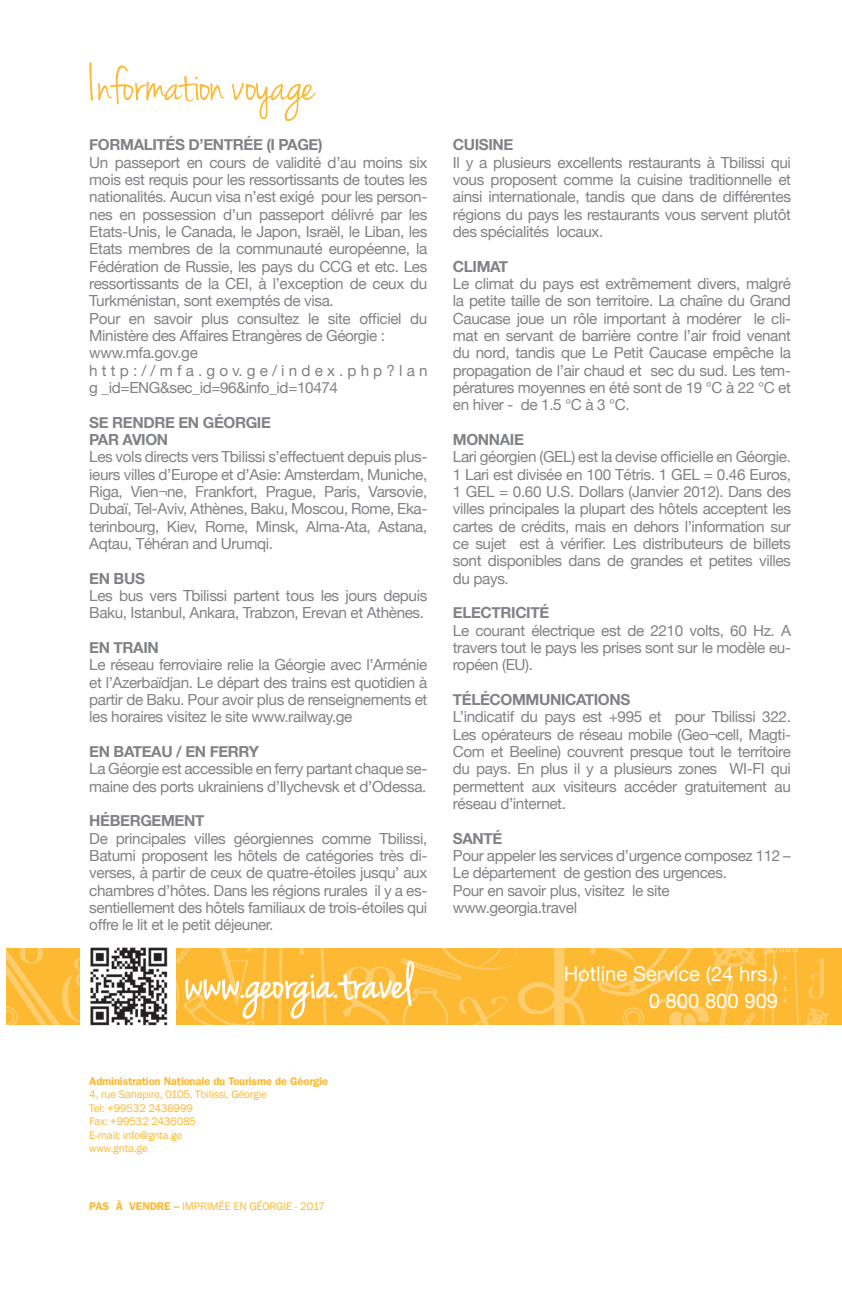
<style>
.page{position:relative;width:842px;height:1302px;background:#fff}
.page>*{position:absolute;margin:0;border:0;box-sizing:border-box;transform-origin:0 0}
.t1{font:54px "Jenna Sue";letter-spacing:-.015em;color:#fdb931}
.t2{font:52.65px "Jenna Sue";color:#fff}
.t3{font:20.25px "Helvetica Neue";color:#fff}
.t4{font:15.3px/17.3px "Helvetica Neue";letter-spacing:-.025em;color:#808285;text-align:justify}
.t5{font:700 15.3px "Helvetica Neue";letter-spacing:-.025em;color:#808285}
.Body_Copy{font:11.25px "Franklin Gothic";letter-spacing:-.015em;color:#fdb931}
.Body_Copy-2{font:600 11.25px "Franklin Gothic";letter-spacing:-.015em;color:#fdb931}
.s1{font-weight:600}
</style>
<div class="page">
<svg style="left:6px;top:948px;width:836px;height:76px;background:#fdbc3b"></svg>
<div style="left:80px;top:928px;width:96px;height:115px;background:#fff"></div>
<img style="left:90px;top:947px;width:77px;height:78px">
<svg style="left:185px;top:960px;width:229px;height:58px;background:#fdc452"></svg>
<p class="t1" style="left:89px;top:53px;width:227px">Information voyage</p>
<p class="t5" style="left:89px;top:131px;width:235px">FORMALITÉS D’ENTRÉE (I PAGE)</p>
<p class="t4" style="left:89px;top:152px;width:340px">Un passeport en cours de validité d’au moins six mois est requis pour les ressortissants de toutes les nationalités. Aucun visa n’est exigé pour les person&shy;nes en possession d’un passeport délivré par les Etats-Unis, le Canada, le Japon, Israël, le Liban, les Etats membres de la communauté européenne, la Fédération de Russie, les pays du CCG et etc. Les ressortissants de la CEI, à l’exception de ceux du Turkménistan, sont exemptés de visa.</p>
<p class="t4" style="left:89px;top:308px;width:340px">Pour en savoir plus consultez le site officiel du<br>Ministère des Affaires Etrangères de Géorgie :</p>
<p class="t4" style="left:89px;top:343px;width:110px">www.mfa.gov.ge</p>
<p class="t4" style="left:89px;top:360px;width:340px">h t t p : / / m f a . g o v. g e / i n d e x . p h p ? l a n g _id=ENG&amp;sec_id=96&amp;info_id=10474</p>
<p class="t5" style="left:89px;top:408px;width:183px">SE RENDRE EN GÉORGIE</p>
<p class="t5" style="left:89px;top:425px;width:80px">PAR AVION</p>
<p class="t4" style="left:89px;top:447px;width:340px">Les vols directs vers Tbilissi s’effectuent depuis plus&shy;ieurs villes d’Europe et d’Asie: Amsterdam, Muniche, Riga, Vien¬ne, Frankfort, Prague, Paris, Varsovie, Dubaï, Tel-Aviv, Athènes, Baku, Moscou, Rome, Eka&shy;terinbourg, Kiev, Rome, Minsk, Alma-Ata, Astana, Aqtau, Téhéran and Urumqi.</p>
<p class="t5" style="left:89px;top:564px;width:57px">EN BUS</p>
<p class="t4" style="left:89px;top:585px;width:340px">Les bus vers Tbilissi partent tous les jours depuis<br>Baku, Istanbul, Ankara, Trabzon, Erevan et Athènes.</p>
<p class="t5" style="left:89px;top:633px;width:71px">EN TRAIN</p>
<p class="t4" style="left:89px;top:655px;width:340px">Le réseau ferroviaire relie la Géorgie avec l’Arménie et l’Azerbaïdjan. Le départ des trains est quotidien à partir de Baku. Pour avoir plus de renseignements et les horaires visitez le site www.railway.ge</p>
<p class="t5" style="left:89px;top:737px;width:171px">EN BATEAU / EN FERRY</p>
<p class="t4" style="left:89px;top:759px;width:340px">La Géorgie est accessible en ferry partant chaque se&shy;maine des ports ukrainiens d’Ilychevsk et d’Odessa.</p>
<p class="t5" style="left:89px;top:806px;width:117px">HÉBERGEMENT</p>
<p class="t4" style="left:89px;top:828px;width:340px">De principales villes géorgiennes comme Tbilissi, Batumi proposent les hôtels de catégories très di&shy;verses, à partir de ceux de quatre-étoiles jusqu’ aux chambres d’hôtes. Dans les régions rurales il y a es&shy;sentiellement des hôtels familiaux de trois-étoiles qui offre le lit et le petit déjeuner.</p>
<p class="t2" style="left:186px;top:952px;width:228px">www.georgia.travel</p>
<p class="Body_Copy-2" style="left:89px;top:1073px;width:240px">Administration Nationale du Tourisme de Géorgie</p>
<p class="Body_Copy" style="left:89px;top:1087px;width:179px">4, rue Sanapiro, 0105, Tbilissi, Géorgie</p>
<p class="Body_Copy" style="left:89px;top:1100px;width:105px">Tel: +99532 2436999</p>
<p class="Body_Copy" style="left:89px;top:1114px;width:108px">Fax: +99532 2436085</p>
<p class="Body_Copy" style="left:89px;top:1127px;width:94px">E-mail: info@gnta.ge</p>
<p class="Body_Copy" style="left:89px;top:1141px;width:60px">www.gnta.ge</p>
<p class="Body_Copy" style="left:89px;top:1199px;width:237px"><span class="s1">PAS À VENDRE –</span> IMPRIMÉE EN GÉORGIE - 2017</p>
<p class="t5" style="left:453px;top:131px;width:62px">CUISINE</p>
<p class="t4" style="left:453px;top:152px;width:340px">Il y a plusieurs excellents restaurants à Tbilissi qui vous proposent comme la cuisine traditionnelle et ainsi internationale, tandis que dans de différentes régions du pays les restaurants vous servent plutôt des spécialités locaux.</p>
<p class="t5" style="left:453px;top:252px;width:57px">CLIMAT</p>
<p class="t4" style="left:453px;top:273px;width:340px">Le climat du pays est extrêmement divers, malgré la petite taille de son territoire. La chaîne du Grand Caucase joue un rôle important à modérer le cli&shy;mat en servant de barrière contre l’air froid venant du nord, tandis que Le Petit Caucase empêche la propagation de l’air chaud et sec du sud. Les tem&shy;pératures moyennes en été sont de 19 °C à 22 °C et en hiver - de 1.5 °C à 3 °C.</p>
<p class="t5" style="left:453px;top:425px;width:73px">MONNAIE</p>
<p class="t4" style="left:453px;top:447px;width:340px">Lari géorgien (GEL) est la devise officielle en Géorgie.<br>1 Lari est divisée en 100 Tétris. 1 GEL = 0.46 Euros, 1 GEL = 0.60 U.S. Dollars (Janvier 2012). Dans des villes principales la plupart des hôtels acceptent les cartes de crédits, mais en dehors l’information sur ce sujet est à vérifier. Les distributeurs de billets sont disponibles dans de grandes et petites villes du pays.</p>
<p class="t5" style="left:453px;top:599px;width:98px">ELECTRICITÉ</p>
<p class="t4" style="left:453px;top:620px;width:340px">Le courant électrique est de 2210 volts, 60 Hz. A travers tout le pays les prises sont sur le modèle eu&shy;ropéen (EU).</p>
<p class="t5" style="left:453px;top:685px;width:179px">TÉLÉCOMMUNICATIONS</p>
<p class="t4" style="left:453px;top:707px;width:340px">L’indicatif du pays est +995 et pour Tbilissi 322.<br>Les opérateurs de réseau mobile (Geo¬cell, Magti-Com et Beeline) couvrent presque tout le territoire du pays. En plus il y a plusieurs zones WI-FI qui permettent aux visiteurs accéder gratuitement au réseau d’internet.</p>
<p class="t5" style="left:453px;top:824px;width:51px">SANTÉ</p>
<p class="t4" style="left:453px;top:845px;width:340px">Pour appeler les services d’urgence composez 112 –<br>Le département de gestion des urgences.</p>
<p class="t4" style="left:453px;top:880px;width:218px">Pour en savoir plus, visitez le site</p>
<p class="t4" style="left:453px;top:897px;width:126px">www.georgia.travel</p>
<p class="t3" style="left:564px;top:956px;width:216px">Hotline Service (24 hrs.)</p>
<p class="t3" style="left:649px;top:983px;width:131px">0 800 800 909</p>
</div>
